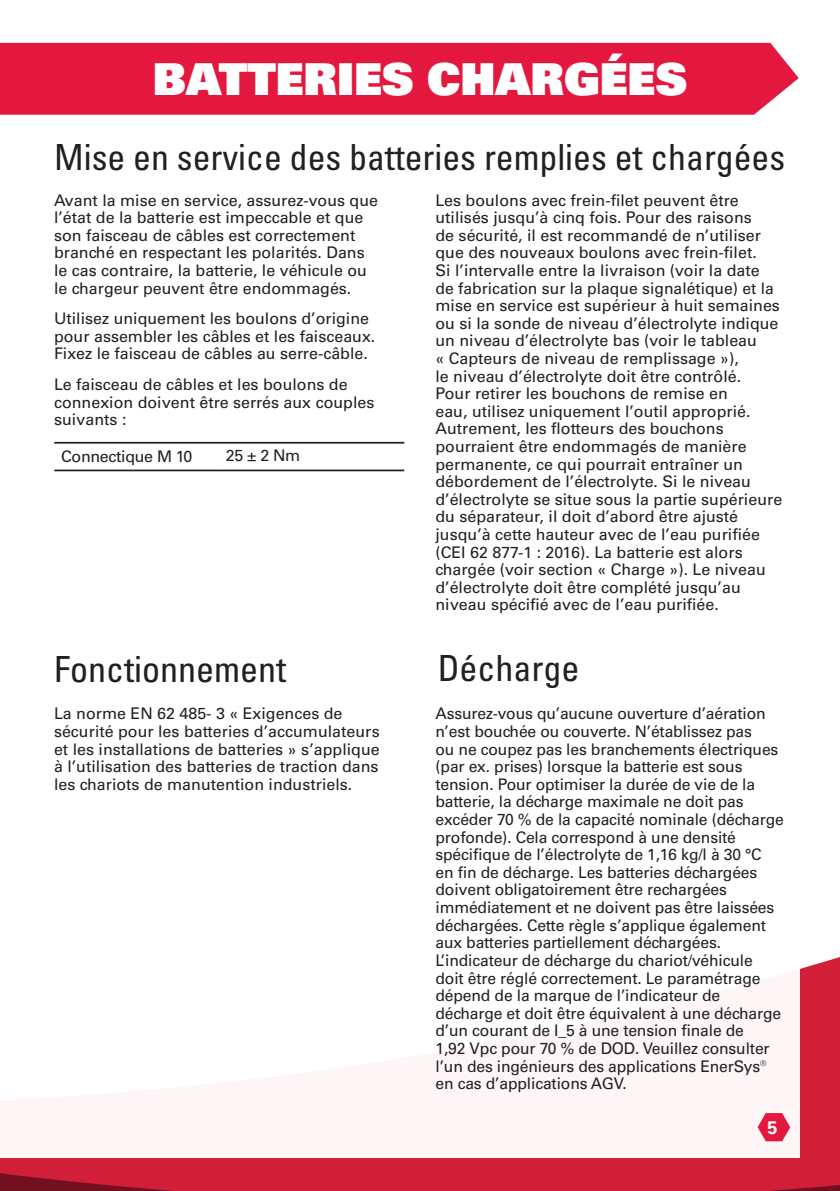
<style>
.page{position:relative;width:840px;height:1191px;background:#fff}
.page>*{position:absolute;margin:0;border:0;box-sizing:border-box;transform-origin:0 0}
.t1{font:44px "Univers LT Std X Black";color:#fff}
.t2{font:condensed 36px "Univers LT Pro";color:#231f20}
.t3{font:700 18px "Univers LT Pro 65";color:#fff}
.t4{font:16px/17.6px "Univers LT Pro 55 Roman";color:#231f20}
.t5{font:16px "Univers LT Pro 55 Roman";letter-spacing:-.02em;color:#231f20}
</style>
<div class="page">
<svg style="left:0;top:957px;width:839px;height:234px;background:#ce243e"></svg>
<div style="left:0;top:945px;width:799px;height:212px;background:#fff"></div>
<hr style="left:54px;top:442px;width:165px;height:1px;background:#231f20">
<hr style="left:219px;top:442px;width:185px;height:1px;background:#231f20">
<hr style="left:54px;top:469px;width:165px;height:2px;background:#231f20">
<hr style="left:219px;top:469px;width:185px;height:2px;background:#231f20">
<div style="left:0;top:43px;width:798px;height:72px;background:#e4183e"></div>
<svg style="left:757px;top:1113px;width:32px;height:28px"></svg>
<h1 class="t1" style="left:153px;top:50px;width:535px">BATTERIES CHARGÉES</h1>
<h2 class="t2" style="left:54px;top:134px;width:732px">Mise en service des batteries remplies et chargées</h2>
<p class="t4" style="left:54px;top:190px;width:325px">Avant la mise en service, assurez-vous que l’état de la batterie est impeccable et que son faisceau de câbles est correctement branché en respectant les polarités. Dans le cas contraire, la batterie, le véhicule ou le chargeur peuvent être endommagés.</p>
<p class="t4" style="left:54px;top:309px;width:322px">Utilisez uniquement les boulons d’origine pour assembler les câbles et les faisceaux.<br>Fixez le faisceau de câbles au serre-câble.</p>
<p class="t4" style="left:54px;top:375px;width:321px">Le faisceau de câbles et les boulons de connexion doivent être serrés aux couples suivants :</p>
<p class="t5" style="left:61px;top:445px;width:133px">Connectique M 10</p>
<p class="t4" style="left:226px;top:446px;width:76px">25 ± 2 Nm</p>
<p class="t4" style="left:435px;top:190px;width:348px">Les boulons avec frein-filet peuvent être utilisés jusqu’à cinq fois. Pour des raisons<br>de sécurité, il est recommandé de n’utiliser que des nouveaux boulons avec frein-filet.<br>Si l’intervalle entre la livraison (voir la date<br>de fabrication sur la plaque signalétique) et la mise en service est supérieur à huit semaines ou si la sonde de niveau d’électrolyte indique un niveau d’électrolyte bas (voir le tableau<br>« Capteurs de niveau de remplissage »),<br>le niveau d’électrolyte doit être contrôlé.<br>Pour retirer les bouchons de remise en<br>eau, utilisez uniquement l’outil approprié.<br>Autrement, les flotteurs des bouchons pourraient être endommagés de manière permanente, ce qui pourrait entraîner un débordement de l’électrolyte. Si le niveau d’électrolyte se situe sous la partie supérieure du séparateur, il doit d’abord être ajusté jusqu’à cette hauteur avec de l’eau purifiée (CEI 62 877-1 : 2016). La batterie est alors chargée (voir section « Charge »). Le niveau d’électrolyte doit être complété jusqu’au niveau spécifié avec de l’eau purifiée.</p>
<h2 class="t2" style="left:437px;top:645px;width:143px">Décharge</h2>
<h2 class="t2" style="left:54px;top:646px;width:233px">Fonctionnement</h2>
<p class="t4" style="left:54px;top:704px;width:327px">La norme EN 62 485- 3 « Exigences de sécurité pour les batteries d’accumulateurs et les installations de batteries » s’applique à l’utilisation des batteries de traction dans les chariots de manutention industriels.</p>
<p class="t4" style="left:435px;top:704px;width:349px">Assurez-vous qu’aucune ouverture d’aération n’est bouchée ou couverte. N’établissez pas<br>ou ne coupez pas les branchements électriques (par ex. prises) lorsque la batterie est sous tension. Pour optimiser la durée de vie de la batterie, la décharge maximale ne doit pas excéder 70 % de la capacité nominale (décharge profonde). Cela correspond à une densité spécifique de l’électrolyte de 1,16 kg/l à 30 °C en fin de décharge. Les batteries déchargées doivent obligatoirement être rechargées immédiatement et ne doivent pas être laissées déchargées. Cette règle s’applique également aux batteries partiellement déchargées.<br>L’indicateur de décharge du chariot/véhicule doit être réglé correctement. Le paramétrage dépend de la marque de l’indicateur de décharge et doit être équivalent à une décharge d’un courant de I_5 à une tension finale de<br>1,92 Vpc pour 70 % de DOD. Veuillez consulter l’un des ingénieurs des applications EnerSys® en cas d’applications AGV.</p>
<p class="t3" style="left:767px;top:1114px;width:12px">5</p>
</div>
